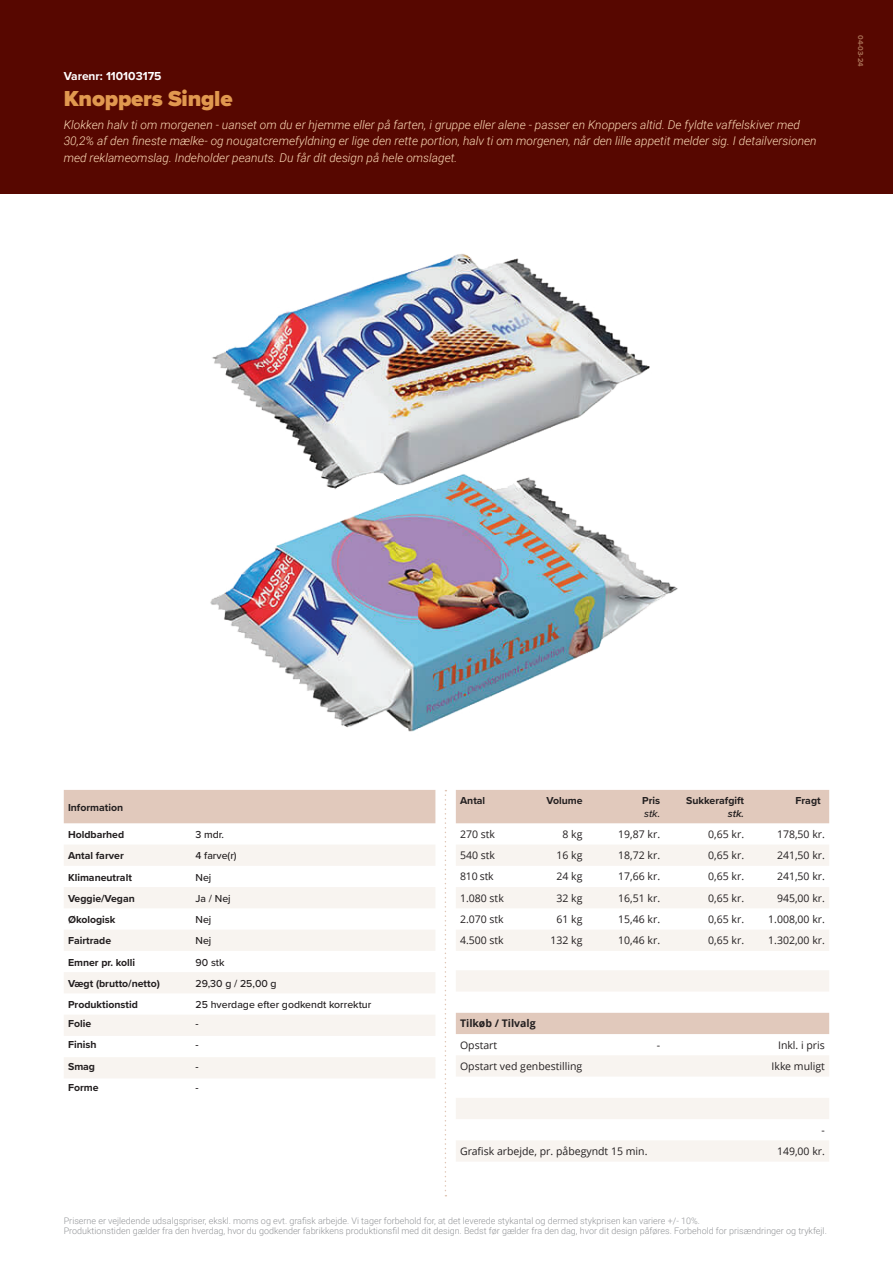
<style>
.page{position:relative;width:893px;height:1263px;background:#fff}
.page>*{position:absolute;margin:0;border:0;box-sizing:border-box;transform-origin:0 0}
.t1{font:900 22.5px "Proxima Nova";letter-spacing:-.01em;color:#e1984f}
.t2{font:italic 300 12px/16.5px "Roboto";color:#fddbb7}
.t3{font:700 12px "Proxima Nova";color:#fff}
.t4{font:10.5px "Open Sans";color:#231f20}
.t5{font:700 10.5px "Proxima Nova";color:#231f20}
.t6{font:500 10.5px "Proxima Nova";color:#231f20}
.t7{font:700 10.5px "Open Sans";color:#231f20}
.t8{font:italic 500 10.5px "Proxima Nova";color:#231f20}
.t9{font:italic 600 10.5px "Proxima Nova";color:#231f20}
.t10{font:300 9px/10.8px "Roboto";color:#939598}
.t11{font:700 7.5px "Proxima Nova";color:#a66d53}
</style>
<div class="page">
<div style="left:0;top:0;width:893px;height:193px;background:#570700"></div>
<div style="left:64px;top:790px;width:371px;height:33px;background:#e1c9bc"></div>
<svg style="left:64px;top:845px;width:371px;height:233px;fill:#f8f4f0"></svg>
<div style="left:456px;top:790px;width:373px;height:34px;background:#e1c9bc"></div>
<svg style="left:456px;top:845px;width:373px;height:316px;fill:#f8f4f0"></svg>
<img style="left:210px;top:254px;width:468px;height:478px">
<svg style="left:445px;top:790px;width:1px;height:406px"></svg>
<h2 class="t3" style="left:64px;top:67px;width:99px">Varenr: 110103175</h2>
<h1 class="t1" style="left:64px;top:81px;width:170px">Knoppers Single</h1>
<p class="t2" style="left:64px;top:116px;width:754px">Klokken halv ti om morgenen - uanset om du er hjemme eller på farten, i gruppe eller alene - passer en Knoppers altid. De fyldte vaffelskiver med<br>30,2% af den fineste mælke- og nougatcremefyldning er lige den rette portion, halv ti om morgenen, når den lille appetit melder sig. I detailversionen med reklameomslag. Indeholder peanuts. Du får dit design på hele omslaget.</p>
<p class="t11" style="left:866px;top:35px;width:33px;rotate:90deg">04-03-24</p>
<p class="t5" style="left:68px;top:799px;width:57px">Information</p>
<p class="t5" style="left:68px;top:827px;width:58px">Holdbarhed</p>
<p class="t6" style="left:196px;top:827px;width:30px">3 mdr.</p>
<p class="t5" style="left:68px;top:848px;width:57px">Antal farver</p>
<p class="t6" style="left:196px;top:848px;width:43px">4 farve(r)</p>
<p class="t5" style="left:68px;top:869px;width:65px">Klimaneutralt</p>
<p class="t6" style="left:196px;top:869px;width:17px">Nej</p>
<p class="t5" style="left:68px;top:890px;width:68px">Veggie/Vegan</p>
<p class="t6" style="left:196px;top:890px;width:37px">Ja / Nej</p>
<p class="t5" style="left:68px;top:912px;width:49px">Økologisk</p>
<p class="t6" style="left:196px;top:912px;width:17px">Nej</p>
<p class="t5" style="left:68px;top:933px;width:45px">Fairtrade</p>
<p class="t6" style="left:196px;top:933px;width:17px">Nej</p>
<p class="t5" style="left:68px;top:954px;width:69px">Emner pr. kolli</p>
<p class="t6" style="left:196px;top:954px;width:31px">90 stk</p>
<p class="t5" style="left:68px;top:975px;width:93px">Vægt (brutto/netto)</p>
<p class="t6" style="left:196px;top:975px;width:83px">29,30 g / 25,00 g</p>
<p class="t5" style="left:68px;top:997px;width:71px">Produktionstid</p>
<p class="t6" style="left:196px;top:997px;width:177px">25 hverdage efter godkendt korrektur</p>
<p class="t5" style="left:68px;top:1016px;width:25px">Folie</p>
<p class="t6" style="left:196px;top:1016px;width:5px">-</p>
<p class="t5" style="left:68px;top:1037px;width:30px">Finish</p>
<p class="t6" style="left:196px;top:1037px;width:5px">-</p>
<p class="t5" style="left:68px;top:1058px;width:29px">Smag</p>
<p class="t6" style="left:196px;top:1058px;width:5px">-</p>
<p class="t5" style="left:68px;top:1080px;width:32px">Forme</p>
<p class="t6" style="left:196px;top:1080px;width:5px">-</p>
<p class="t5" style="left:460px;top:793px;width:27px">Antal</p>
<p class="t5" style="left:546px;top:793px;width:38px">Volume</p>
<p class="t5" style="left:642px;top:793px;width:19px">Pris</p>
<p class="t8" style="left:644px;top:806px;width:18px">stk.</p>
<p class="t5" style="left:686px;top:793px;width:59px">Sukkerafgift</p>
<p class="t9" style="left:728px;top:806px;width:18px">stk.</p>
<p class="t5" style="left:795px;top:793px;width:27px">Fragt</p>
<p class="t4" style="left:460px;top:827px;width:36px">270 stk</p>
<p class="t4" style="left:563px;top:827px;width:22px">8 kg</p>
<p class="t4" style="left:618px;top:827px;width:43px">19,87 kr.</p>
<p class="t4" style="left:708px;top:827px;width:37px">0,65 kr.</p>
<p class="t4" style="left:777px;top:827px;width:49px">178,50 kr.</p>
<p class="t4" style="left:460px;top:848px;width:36px">540 stk</p>
<p class="t4" style="left:557px;top:848px;width:28px">16 kg</p>
<p class="t4" style="left:618px;top:848px;width:43px">18,72 kr.</p>
<p class="t4" style="left:708px;top:848px;width:37px">0,65 kr.</p>
<p class="t4" style="left:777px;top:848px;width:49px">241,50 kr.</p>
<p class="t4" style="left:460px;top:869px;width:35px">810 stk</p>
<p class="t4" style="left:556px;top:869px;width:28px">24 kg</p>
<p class="t4" style="left:618px;top:869px;width:43px">17,66 kr.</p>
<p class="t4" style="left:708px;top:869px;width:37px">0,65 kr.</p>
<p class="t4" style="left:777px;top:869px;width:49px">241,50 kr.</p>
<p class="t4" style="left:460px;top:891px;width:45px">1.080 stk</p>
<p class="t4" style="left:556px;top:891px;width:28px">32 kg</p>
<p class="t4" style="left:618px;top:891px;width:43px">16,51 kr.</p>
<p class="t4" style="left:708px;top:891px;width:37px">0,65 kr.</p>
<p class="t4" style="left:777px;top:891px;width:49px">945,00 kr.</p>
<p class="t4" style="left:460px;top:912px;width:45px">2.070 stk</p>
<p class="t4" style="left:556px;top:912px;width:28px">61 kg</p>
<p class="t4" style="left:618px;top:912px;width:43px">15,46 kr.</p>
<p class="t4" style="left:708px;top:912px;width:37px">0,65 kr.</p>
<p class="t4" style="left:768px;top:912px;width:58px">1.008,00 kr.</p>
<p class="t4" style="left:460px;top:933px;width:45px">4.500 stk</p>
<p class="t4" style="left:550px;top:933px;width:34px">132 kg</p>
<p class="t4" style="left:618px;top:933px;width:43px">10,46 kr.</p>
<p class="t4" style="left:708px;top:933px;width:37px">0,65 kr.</p>
<p class="t4" style="left:768px;top:933px;width:58px">1.302,00 kr.</p>
<p class="t7" style="left:460px;top:1016px;width:77px">Tilkøb / Tilvalg</p>
<p class="t4" style="left:460px;top:1038px;width:39px">Opstart</p>
<p class="t4" style="left:657px;top:1038px;width:5px">-</p>
<p class="t4" style="left:778px;top:1038px;width:48px">Inkl. i pris</p>
<p class="t4" style="left:460px;top:1059px;width:124px">Opstart ved genbestilling</p>
<p class="t4" style="left:772px;top:1059px;width:55px">Ikke muligt</p>
<p class="t4" style="left:821px;top:1123px;width:5px">-</p>
<p class="t4" style="left:460px;top:1144px;width:189px">Grafisk arbejde, pr. påbegyndt 15 min.</p>
<p class="t4" style="left:777px;top:1144px;width:49px">149,00 kr.</p>
<p class="t10" style="left:64px;top:1214px;width:764px">Priserne er vejledende udsalgspriser, ekskl. moms og evt. grafisk arbejde. Vi tager forbehold for, at det leverede stykantal og dermed stykprisen kan variere +/- 10%.<br>Produktionstiden gælder fra den hverdag, hvor du godkender fabrikkens produktionsfil med dit design. Bedst før gælder fra den dag, hvor dit design påføres. Forbehold for prisændringer og trykfejl.</p>
</div>
